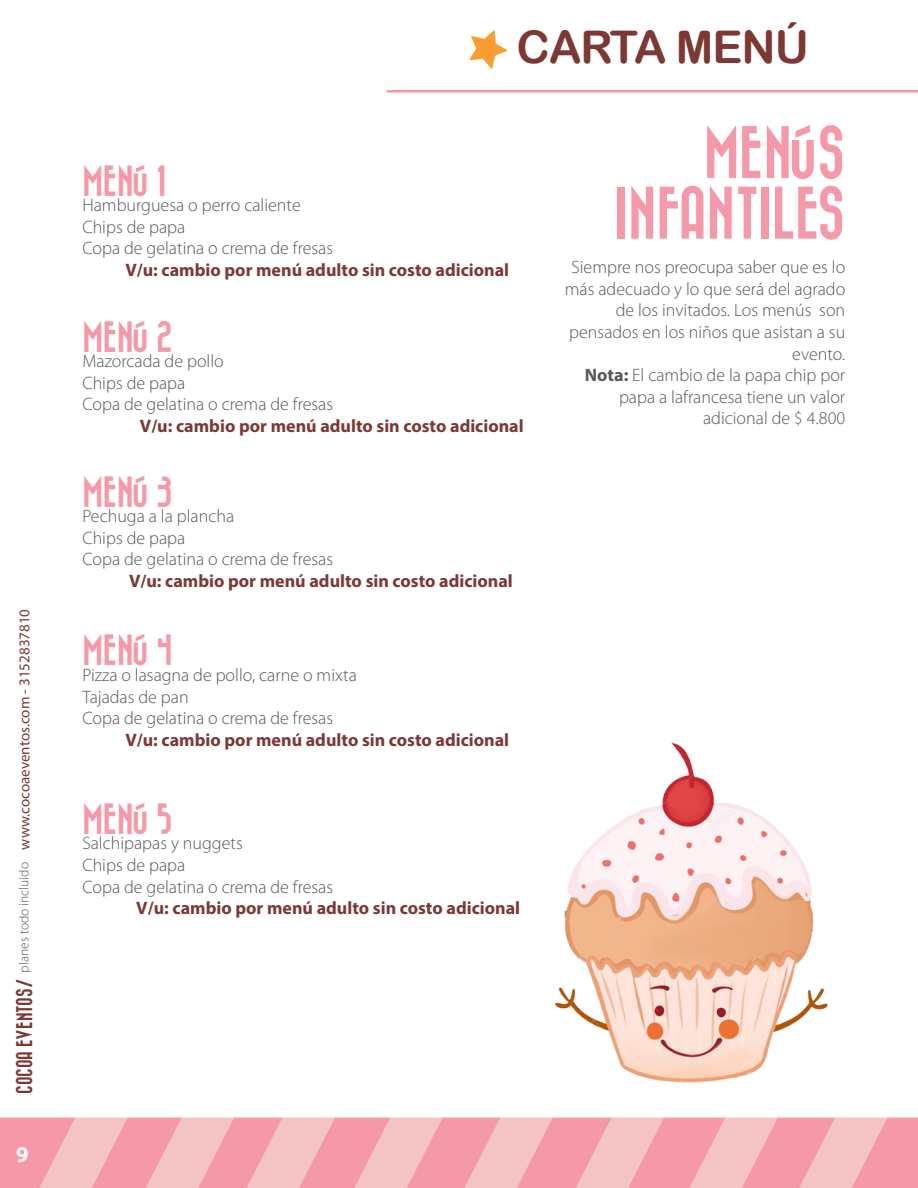
<style>
.page{position:relative;width:918px;height:1188px;background:#fff}
.page>*{position:absolute;margin:0;border:0;box-sizing:border-box;transform-origin:0 0}
.texto{font:54px "Bazar";color:#f599a8}
.t1{font:45px "Arial Rounded MT Bold";letter-spacing:-.02em;color:#7d3834}
.texto-2{font:31.5px "Bazar";color:#f599a8}
.t2{font:700 22.5px "Myriad Pro";color:#fff}
.texto-3{font:300 18px/21.6px "Myriad Pro";color:#57585a;text-align:right}
.texto-4{font:700 18px "Myriad Pro";color:#7d3834}
.t3{font:15px "Myriad Pro";color:#7d3834}
.s1{font-family:"Bazar";font-size:16.5px}
.s2{font-weight:300;font-size:13.5px;color:#57585a}
.s3{font-weight:700}
</style>
<div class="page">
<div style="left:387px;top:90px;width:531px;height:3px;background:#7d3834;border:2px solid #f599a8"></div>
<svg style="left:0;top:1117px;width:918px;height:71px;background:#f4acb5"></svg>
<svg style="left:470px;top:30px;width:37px;height:39px"></svg>
<img style="left:555px;top:742px;width:273px;height:341px">
<p class="t3" style="left:15px;top:1094px;width:486px;rotate:-90deg"><span class="s1">COCOA EVENTOS/</span> <span class="s2">planes todo incluido</span> www.cocoaeventos.com - 3152837810</p>
<p class="t2" style="left:16px;top:1139px;width:14px">9</p>
<h2 class="t1" style="left:517px;top:21px;width:294px">CARTA MENÚ</h2>
<p class="texto-2" style="left:82px;top:164px;width:85px">MENÚ 1</p>
<p class="texto-3" style="left:82px;top:194px;width:220px">Hamburguesa o perro caliente</p>
<p class="texto-3" style="left:82px;top:216px;width:104px">Chips de papa</p>
<p class="texto-3" style="left:82px;top:237px;width:252px">Copa de gelatina o crema de fresas</p>
<p class="texto-4" style="left:125px;top:258px;width:385px">V/u: cambio por menú adulto sin costo adicional</p>
<p class="texto-2" style="left:82px;top:320px;width:92px">MENÚ 2</p>
<p class="texto-3" style="left:82px;top:350px;width:143px">Mazorcada de pollo</p>
<p class="texto-3" style="left:82px;top:372px;width:104px">Chips de papa</p>
<p class="texto-3" style="left:82px;top:393px;width:252px">Copa de gelatina o crema de fresas</p>
<p class="texto-4" style="left:140px;top:414px;width:385px">V/u: cambio por menú adulto sin costo adicional</p>
<p class="texto-2" style="left:82px;top:475px;width:92px">MENÚ 3</p>
<p class="texto-3" style="left:82px;top:505px;width:153px">Pechuga a la plancha</p>
<p class="texto-3" style="left:82px;top:527px;width:104px">Chips de papa</p>
<p class="texto-3" style="left:82px;top:548px;width:252px">Copa de gelatina o crema de fresas</p>
<p class="texto-4" style="left:129px;top:569px;width:385px">V/u: cambio por menú adulto sin costo adicional</p>
<p class="texto-2" style="left:82px;top:634px;width:92px">MENÚ 4</p>
<p class="texto-3" style="left:82px;top:664px;width:276px">Pizza o lasagna de pollo, carne o mixta</p>
<p class="texto-3" style="left:82px;top:686px;width:108px">Tajadas de pan</p>
<p class="texto-3" style="left:82px;top:707px;width:252px">Copa de gelatina o crema de fresas</p>
<p class="texto-4" style="left:125px;top:728px;width:385px">V/u: cambio por menú adulto sin costo adicional</p>
<p class="texto-2" style="left:82px;top:802px;width:92px">MENÚ 5</p>
<p class="texto-3" style="left:82px;top:832px;width:162px">Salchipapas y nuggets</p>
<p class="texto-3" style="left:82px;top:854px;width:104px">Chips de papa</p>
<p class="texto-3" style="left:82px;top:876px;width:252px">Copa de gelatina o crema de fresas</p>
<p class="texto-4" style="left:136px;top:896px;width:385px">V/u: cambio por menú adulto sin costo adicional</p>
<p class="texto" style="left:704px;top:125px;width:143px">MENÚS</p>
<p class="texto" style="left:614px;top:185px;width:232px">INFANTILES</p>
<p class="texto-3" style="left:565px;top:256px;width:282px">Siempre nos preocupa saber que es lo más adecuado y lo que será del agrado de los invitados. Los menús son</p>
<p class="texto-3" style="left:569px;top:321px;width:277px">pensados en los niños que asistan a su evento.</p>
<p class="texto-3" style="left:585px;top:364px;width:262px"><span class="s3">Nota:</span> El cambio de la papa chip por papa a lafrancesa tiene un valor adicional de $ 4.800</p>
</div>
